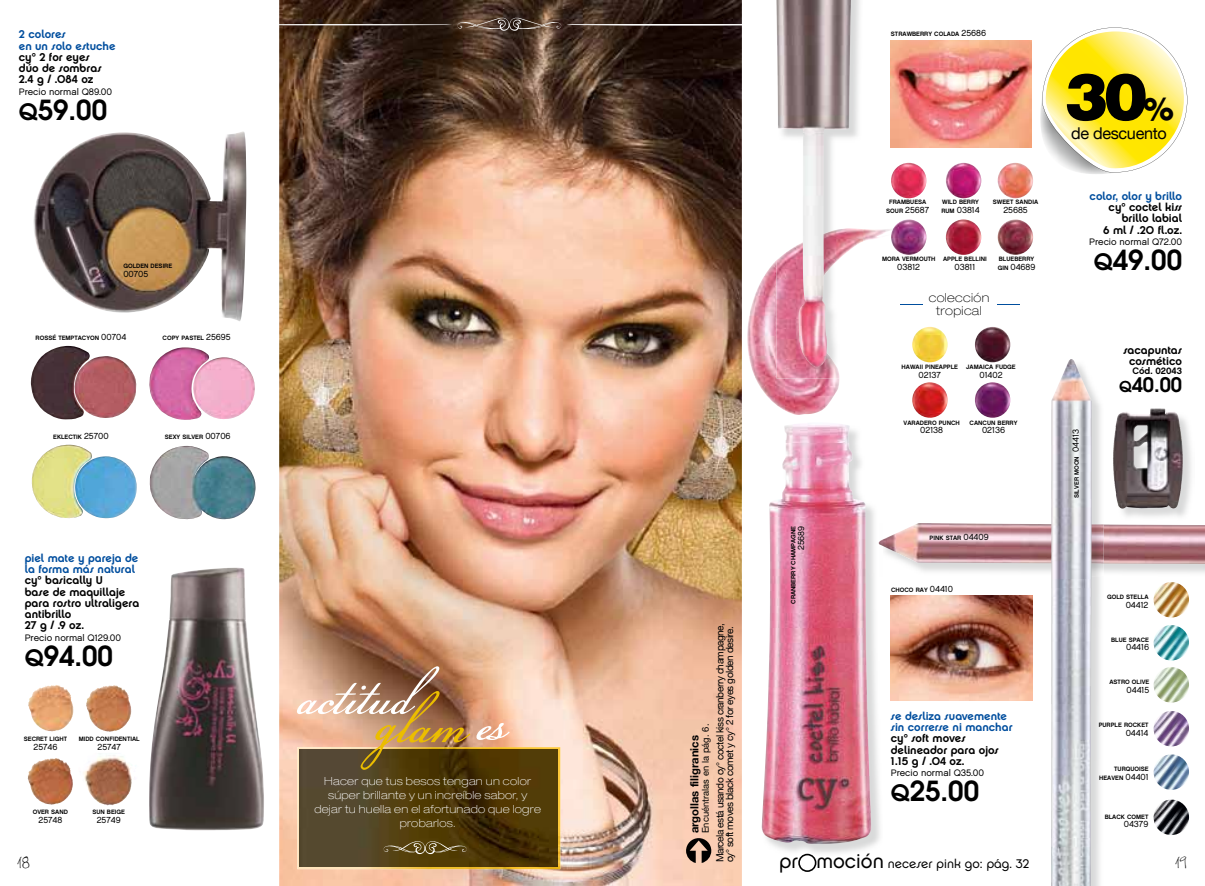
<style>
.page{position:relative;width:1205px;height:886px;background:#fff}
.page>*{position:absolute;margin:0;border:0;box-sizing:border-box;transform-origin:0 0}
.t1{font:102px "Champignon";color:#ebbd00}
.t2{font:94.62px "Champignon";letter-spacing:-.005em;color:#fff}
.t3{font:900 65px "Helvetica LT Std";color:#000}
.t4{font:600 27.5px "Avant Garde";color:#000}
.t5{font:600 20px "Avant Garde";color:#000}
.t6{font:16.25px "Helvetica Neue";letter-spacing:-.02em;color:#000}
.t7{font:15px "Ebu Script";color:#000}
.t8{font:12.5px "Chalet London Nineteen Seventy";color:#000}
.t9{font:100 expanded 12.5px/12.5px "Helvetica Neue";letter-spacing:.025em;color:#000;text-align:center}
.t10{font:11.25px/11.2px "Chalet New York Nineteen Seventy";color:#000}
.t11{font:100 expanded 11.25px/14.1px "Helvetica Neue";letter-spacing:.025em;color:#fff;text-align:center}
.t12{font:700 11.25px "Helvetica Neue";color:#000}
.t13{font:10px/9.4px "Helvetica Neue";letter-spacing:-.045em;color:#000}
.t14{font:9.38px "Chalet London Nineteen Sixty";color:#000}
.t15{font:9.38px "Helvetica Neue";color:#000}
.t16{font:9.38px "Chalet New York Nineteen Sixty";color:#000}
.t17{font:8.75px "Chalet London Nineteen Sixty";color:#000}
.t18{font:6.25px/8.8px "Chalet New York Nineteen Sixty";color:#000;text-align:right}
.s1{color:#004e9e}
.s2{font-size:22.5px}
.s3{font-family:"Chalet London Nineteen Sixty";font-size:8.75px}
.s4{font-family:"Chalet New York Nineteen Sixty";font-size:6.25px}
.s5{font-size:30px}
.s6{font-size:15px}
.s7{font-size:94.62px;color:#fff}
.s8{font-size:20px}
</style>
<div class="page">
<img style="left:279px;top:0;width:463px;height:886px">
<img style="left:747px;top:229px;width:145px;height:186px">
<svg style="left:455px;top:17px;width:109px;height:16px;background:#665244"></svg>
<hr style="left:566px;top:24px;width:221px;height:1px;background:#fff;border-radius:50%">
<hr style="left:231px;top:24px;width:221px;height:1px;background:#fff;border-radius:50%">
<svg style="left:1041px;top:27px;width:147px;height:146px"></svg>
<img style="left:84px;top:758px;width:14px;height:14px">
<img style="left:27px;top:758px;width:45px;height:47px">
<img style="left:86px;top:685px;width:44px;height:47px">
<img style="left:28px;top:685px;width:31px;height:46px">
<img style="left:1113px;top:408px;width:70px;height:101px">
<img style="left:33px;top:131px;width:213px;height:190px">
<img style="left:149px;top:446px;width:107px;height:74px">
<img style="left:149px;top:347px;width:106px;height:73px">
<img style="left:31px;top:445px;width:106px;height:73px">
<img style="left:31px;top:346px;width:106px;height:74px">
<img style="left:776px;top:228px;width:87px;height:150px">
<img style="left:776px;top:0;width:75px;height:368px">
<img style="left:761px;top:423px;width:110px;height:421px">
<img style="left:907px;top:524px;width:298px;height:49px">
<img style="left:879px;top:523px;width:172px;height:40px">
<img style="left:891px;top:163px;width:35px;height:35px;border-radius:18px">
<img style="left:891px;top:219px;width:35px;height:36px;border-radius:18px">
<img style="left:946px;top:163px;width:35px;height:35px;border-radius:18px">
<img style="left:946px;top:219px;width:35px;height:36px;border-radius:18px">
<img style="left:997px;top:163px;width:36px;height:35px;border-radius:18px">
<img style="left:975px;top:327px;width:35px;height:35px;border-radius:18px">
<img style="left:912px;top:327px;width:35px;height:35px;border-radius:18px">
<img style="left:912px;top:382px;width:35px;height:36px;border-radius:18px">
<img style="left:975px;top:382px;width:35px;height:36px;border-radius:18px">
<img style="left:997px;top:219px;width:36px;height:36px;border-radius:18px">
<img style="left:891px;top:595px;width:142px;height:106px">
<img style="left:1091px;top:387px;width:10px;height:499px">
<img style="left:1091px;top:524px;width:12px;height:52px">
<img style="left:1051px;top:359px;width:40px;height:527px">
<img style="left:891px;top:40px;width:141px;height:107px">
<img style="left:1153px;top:625px;width:36px;height:35px;border-radius:18px">
<img style="left:1153px;top:582px;width:36px;height:35px;border-radius:18px">
<img style="left:1153px;top:667px;width:36px;height:35px;border-radius:18px">
<img style="left:1153px;top:711px;width:36px;height:35px;border-radius:18px">
<img style="left:1153px;top:754px;width:36px;height:36px;border-radius:18px">
<img style="left:1153px;top:799px;width:36px;height:36px;border-radius:18px">
<img style="left:297px;top:747px;width:263px;height:122px">
<img style="left:300px;top:749px;width:258px;height:118px">
<svg style="left:361px;top:725px;width:42px;height:48px;background:#9e7d41"></svg>
<svg style="left:381px;top:840px;width:88px;height:16px"></svg>
<svg style="left:686px;top:838px;width:25px;height:25px"></svg>
<img style="left:149px;top:568px;width:115px;height:262px">
<svg style="left:997px;top:304px;width:23px;height:1px"></svg>
<svg style="left:900px;top:304px;width:23px;height:1px"></svg>
<svg style="left:798px;top:854px;width:18px;height:18px"></svg>
<p class="t10" style="left:19px;top:29px;width:98px"><span class="s1">2 colores<br>en un solo estuche </span>cyº 2 for eyes<br>dúo de sombras<br>2.4 g / .084 oz</p>
<p class="t14" style="left:19px;top:86px;width:95px">Precio normal Q89.00</p>
<p class="t4" style="left:19px;top:92px;width:90px"><span class="s2">Q</span>59.00</p>
<p class="t18" style="left:123px;top:262px;width:50px">GOLDEN DESIRE</p>
<p class="t17" style="left:123px;top:269px;width:26px">00705</p>
<p class="t18" style="left:36px;top:334px;width:92px">ROSSÉ TEMPTACYON <span class="s3">00704</span></p>
<p class="t18" style="left:163px;top:334px;width:69px">COPY PASTEL <span class="s3">25695</span></p>
<p class="t18" style="left:53px;top:433px;width:57px">EKLECTIK <span class="s3">25700</span></p>
<p class="t18" style="left:165px;top:433px;width:67px">SEXY SILVER <span class="s3">00706</span></p>
<p class="t18" style="left:891px;top:30px;width:97px">STRAWBERRY COLADA <span class="s3">25686</span></p>
<p class="t18" style="left:889px;top:198px;width:39px">FRAMBUESA</p>
<p class="t17" style="left:886px;top:205px;width:44px"><span class="s4">SOUR</span> 25687</p>
<p class="t18" style="left:942px;top:198px;width:38px">WILD BERRY</p>
<p class="t17" style="left:941px;top:205px;width:40px"><span class="s4">RUM</span> 03814</p>
<p class="t18" style="left:993px;top:198px;width:47px">SWEET SANDIA</p>
<p class="t17" style="left:1003px;top:205px;width:26px">25685</p>
<p class="t18" style="left:882px;top:255px;width:55px">MORA VERMOUTH</p>
<p class="t17" style="left:897px;top:262px;width:24px">03812</p>
<p class="t18" style="left:943px;top:255px;width:45px">APPLE BELLINI</p>
<p class="t17" style="left:954px;top:262px;width:22px">03811</p>
<p class="t9" style="left:929px;top:291px;width:62px">colección tropical</p>
<p class="t18" style="left:999px;top:255px;width:37px">BLUEBERRY</p>
<p class="t17" style="left:997px;top:262px;width:39px"><span class="s4">GIN</span> 04689</p>
<p class="t18" style="left:901px;top:363px;width:58px">HAWAII PINEAPPLE</p>
<p class="t17" style="left:918px;top:370px;width:24px">02137</p>
<p class="t18" style="left:966px;top:363px;width:51px">JAMAICA FUDGE</p>
<p class="t17" style="left:979px;top:370px;width:25px">01402</p>
<p class="t18" style="left:903px;top:418px;width:58px">VARADERO PUNCH</p>
<p class="t17" style="left:920px;top:425px;width:24px">02138</p>
<p class="t18" style="left:969px;top:418px;width:49px">CANCUN BERRY</p>
<p class="t17" style="left:982px;top:425px;width:25px">02136</p>
<p class="t3" style="left:1064px;top:54px;width:110px">30<span class="s5">%</span></p>
<p class="t6" style="left:1071px;top:124px;width:97px">de descuento</p>
<p class="t10" style="left:1089px;top:190px;width:94px;text-align:right"><span class="s1">color, olor y brillo </span>cyº coctel kiss brillo labial<br>6 ml / .20 fl.oz.</p>
<p class="t14" style="left:1089px;top:236px;width:94px">Precio normal Q72.00</p>
<p class="t4" style="left:1094px;top:242px;width:90px"><span class="s2">Q</span>49.00</p>
<p class="t18" style="left:1072px;top:498px;width:70px;rotate:-90deg">SILVER MOON <span class="s3">04413</span></p>
<p class="t10" style="left:1123px;top:344px;width:60px;text-align:center">sacapuntas cosmético</p>
<p class="t16" style="left:1132px;top:365px;width:51px">Cód. 02043</p>
<p class="t5" style="left:1119px;top:371px;width:65px"><span class="s6">Q</span>40.00</p>
<p class="t18" style="left:789px;top:604px;width:80px;rotate:-90deg">CRANBERRY CHAMPAGNE</p>
<p class="t17" style="left:796px;top:550px;width:26px;rotate:-90deg">25689</p>
<p class="t18" style="left:929px;top:534px;width:61px">PINK STAR <span class="s3">04409</span></p>
<p class="t10" style="left:25px;top:552px;width:116px"><span class="s1">piel mate y pareja de la forma más natural </span>cyº basically U<br>base de maquillaje para rostro ultraligera antibrillo<br>27 g / .9 oz.</p>
<p class="t14" style="left:25px;top:631px;width:98px">Precio normal Q129.00</p>
<p class="t4" style="left:25px;top:637px;width:90px"><span class="s2">Q</span>94.00</p>
<p class="t18" style="left:891px;top:585px;width:63px">CHOCO RAY <span class="s3">04410</span></p>
<p class="t18" style="left:1107px;top:593px;width:43px">GOLD STELLA</p>
<p class="t17" style="left:1125px;top:599px;width:24px">04412</p>
<p class="t13" style="left:715px;top:862px;width:241px;rotate:-90deg">Marcela está usando cy° coctel kiss cranberry champagne, cy° soft moves black comet y cy° 2 for eyes golden desire.</p>
<p class="t18" style="left:1111px;top:635px;width:39px">BLUE SPACE</p>
<p class="t17" style="left:1126px;top:642px;width:24px">04416</p>
<p class="t2" style="left:299px;top:626px;width:116px">actitud</p>
<p class="t18" style="left:1109px;top:677px;width:41px">ASTRO OLIVE</p>
<p class="t17" style="left:1126px;top:684px;width:24px">04415</p>
<p class="t1" style="left:398px;top:647px;width:111px">lam<span class="s7">es</span></p>
<p class="t11" style="left:314px;top:774px;width:228px">Hacer que tus besos tengan un color súper brillante y un increíble sabor, y dejar tu huella en el afortunado que logre probarlos.</p>
<p class="t10" style="left:891px;top:710px;width:123px"><span class="s1">se desliza suavemente sin correrse ni manchar </span>cyº soft moves delineador para ojos<br>1.15 g / .04 oz.</p>
<p class="t14" style="left:891px;top:767px;width:95px">Precio normal Q35.00</p>
<p class="t4" style="left:891px;top:773px;width:90px"><span class="s2">Q</span>25.00</p>
<p class="t18" style="left:1099px;top:720px;width:51px">PURPLE ROCKET</p>
<p class="t17" style="left:1125px;top:727px;width:24px">04414</p>
<p class="t18" style="left:1099px;top:764px;width:51px">TURQUOISE<br>HEAVEN <span class="s3">04401</span></p>
<p class="t12" style="left:687px;top:833px;width:100px;rotate:-90deg">argollas filigranics</p>
<p class="t15" style="left:700px;top:833px;width:111px;rotate:-90deg">Encuéntralas en la pág. 6.</p>
<p class="t18" style="left:24px;top:735px;width:45px">SECRET LIGHT</p>
<p class="t17" style="left:33px;top:742px;width:25px">25746</p>
<p class="t18" style="left:79px;top:735px;width:62px">MIDD CONFIDENTIAL</p>
<p class="t17" style="left:97px;top:742px;width:25px">25747</p>
<p class="t18" style="left:33px;top:807px;width:37px">OVER SAND</p>
<p class="t17" style="left:38px;top:814px;width:25px">25748</p>
<p class="t18" style="left:92px;top:807px;width:34px">SUN BEIGE</p>
<p class="t17" style="left:97px;top:814px;width:25px">25749</p>
<p class="t18" style="left:1104px;top:812px;width:45px">BLACK COMET</p>
<p class="t17" style="left:1124px;top:819px;width:26px">04379</p>
<p class="t7" style="left:17px;top:853px;width:14px">18</p>
<p class="t8" style="left:779px;top:856px;width:251px"><span class="s8">pr moción</span> neceser pink go: pág. 32</p>
<p class="t7" style="left:1175px;top:854px;width:14px">19</p>
</div>
